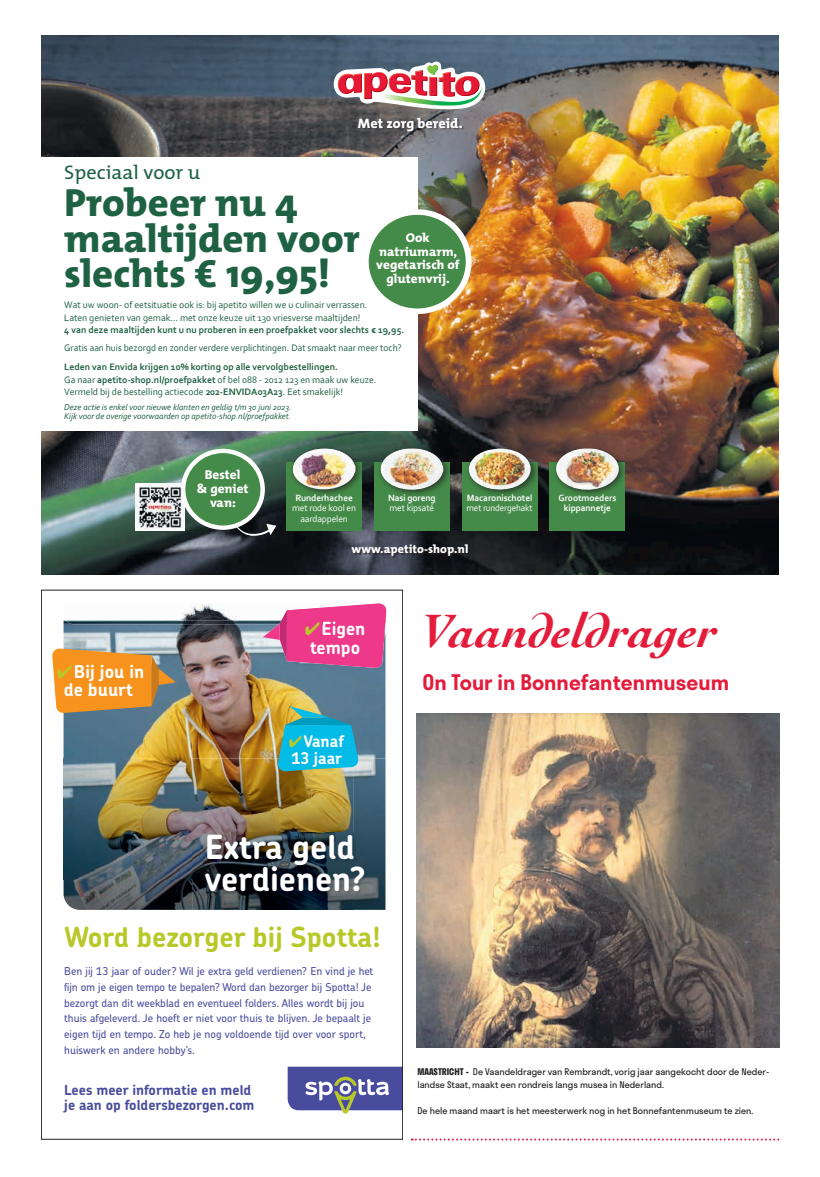
<style>
.page{position:relative;width:820px;height:1177px;background:#fff}
.page>*{position:absolute;margin:0;border:0;box-sizing:border-box;transform-origin:0 0}
.t1{font:italic 700 49px "Cochin";letter-spacing:.005em;color:#e41c3b}
.t2{font:800 39.4px/35.4px "The Mix";color:#1f6143;scale:1.04 1}
.t3{font:700 33.3px/31.7px "Chevin Spotta";color:#fff}
.t4{font:700 27.7px "Chevin Spotta";color:#b8c829}
.t5{font:600 21px "Stratos";letter-spacing:.005em;color:#e41c3b}
.t6{font:19.7px "The Mix 5";color:#1f6143;scale:1.04 1}
.t7{font:700 17.9px/18.5px "Chevin Spotta";color:#fff;text-align:center}
.t8{font:700 17.8px/18.9px "Chevin Spotta";color:#fff}
.t9{font:700 16.1px/17px "Chevin Spotta";color:#fff}
.t10{font:700 14px/15.4px "Chevin Spotta";color:#494c9c}
.t11{font:800 13.8px "The Mix";color:#fff;scale:1.04 1}
.t12{font:800 12.8px/13.7px "The Mix";color:#fff;text-align:center;scale:1.04 1}
.t13{font:800 11.8px "The Mix";color:#fff;scale:1.04 1}
.t14{font:500 10.9px/15.8px "Chevin Spotta";color:#494c9c}
.t15{font:700 9.8px/12.8px "Corbel";color:#1f6143}
.t16{font:9.8px/12.8px "Corbel";color:#1f6143}
.t17{font:9.8px "Corbel";color:#1f6143;scale:.96 1}
.t18{font:700 9.5px/10.5px "Corbel";letter-spacing:-.01em;color:#fff;text-align:center}
.t19{font:9.5px/10.5px "Corbel";letter-spacing:-.01em;color:#fff;text-align:center}
.t20{font:9.5px "Corbel";letter-spacing:-.01em;color:#fff;scale:.94 1}
.t21{font:9px/13px "Stratos";color:#231f20}
.t22{font:italic 8.9px/8.9px "Corbel";color:#1f6143}
.s1{font-weight:400}
.s2{color:#b8c829}
.s3{font-weight:700}
</style>
<div class="page">
<img style="left:63px;top:620px;width:322px;height:138px">
<img style="left:63px;top:758px;width:129px;height:151px">
<img style="left:192px;top:758px;width:161px;height:91px">
<img style="left:353px;top:758px;width:32px;height:151px">
<img style="left:192px;top:849px;width:32px;height:60px">
<img style="left:224px;top:895px;width:129px;height:14px">
<img style="left:203px;top:832px;width:165px;height:63px">
<svg style="left:278px;top:706px;width:80px;height:65px"></svg>
<svg style="left:52px;top:648px;width:123px;height:65px"></svg>
<svg style="left:287px;top:1066px;width:114px;height:47px"></svg>
<img style="left:182px;top:603px;width:55px;height:14px">
<img style="left:66px;top:620px;width:197px;height:4px">
<svg style="left:263px;top:603px;width:123px;height:65px"></svg>
<img style="left:323px;top:621px;width:42px;height:3px">
<img style="left:416px;top:714px;width:363px;height:333px">
<svg style="left:410px;top:1138px;width:370px;height:3px"></svg>
<img style="left:41px;top:35px;width:737px;height:539px">
<div style="left:41px;top:157px;width:376px;height:273px;background:#fff"></div>
<img style="left:333px;top:61px;width:153px;height:48px">
<div style="left:352px;top:544px;width:117px;height:14px;background:#231f20;opacity:.75"></div>
<div style="left:358px;top:118px;width:107px;height:16px;background:#231f20;opacity:.56"></div>
<div style="left:363px;top:209px;width:108px;height:105px;background:#fff;border-radius:50%"></div>
<div style="left:368px;top:215px;width:97px;height:93px;background:#448a48;border-radius:50%"></div>
<div style="left:374px;top:462px;width:75px;height:68px;background:#448a48"></div>
<div style="left:549px;top:462px;width:76px;height:68px;background:#448a48"></div>
<div style="left:286px;top:462px;width:76px;height:68px;background:#448a48"></div>
<div style="left:461px;top:462px;width:76px;height:68px;background:#448a48"></div>
<div style="left:289px;top:444px;width:74px;height:53px;background:#231f20;opacity:.75"></div>
<img style="left:292px;top:448px;width:63px;height:41px">
<div style="left:376px;top:444px;width:75px;height:53px;background:#231f20;opacity:.75"></div>
<img style="left:380px;top:448px;width:63px;height:42px">
<div style="left:464px;top:444px;width:74px;height:53px;background:#231f20;opacity:.75"></div>
<img style="left:468px;top:448px;width:63px;height:42px">
<div style="left:552px;top:444px;width:74px;height:53px;background:#231f20;opacity:.75"></div>
<img style="left:555px;top:448px;width:63px;height:42px">
<svg style="left:228px;top:513px;width:48px;height:23px"></svg>
<svg style="left:181px;top:449px;width:84px;height:81px"></svg>
<div style="left:185px;top:453px;width:75px;height:72px;background:#448a48;border-radius:50%"></div>
<img style="left:135px;top:483px;width:49px;height:47px">
<h3 class="t6" style="left:64px;top:156px;width:132px">Speciaal voor u</h3>
<p class="t11" style="left:358px;top:115px;width:102px">Met zorg bereid.</p>
<h2 class="t2" style="left:64px;top:185px;width:285px">Probeer nu 4 maaltijden voor slechts € 19,95!</h2>
<p class="t12" style="left:376px;top:231px;width:81px">Ook natriumarm, vegetarisch of glutenvrij.</p>
<p class="t16" style="left:64px;top:298px;width:304px">Wat uw woon- of eetsituatie ook is: bij apetito willen we u culinair verrassen.<br>Laten genieten van gemak… met onze keuze uit 130 vriesverse maaltijden!</p>
<p class="t15" style="left:64px;top:323px;width:341px">4 van deze maaltijden kunt u nu proberen in een proefpakket voor slechts € 19,95.</p>
<p class="t17" style="left:64px;top:342px;width:353px">Gratis aan huis bezorgd en zonder verdere verplichtingen. Dat smaakt naar meer toch?</p>
<p class="t15" style="left:64px;top:360px;width:313px">Leden van Envida krijgen 10% korting op alle vervolgbestellingen.<br><span class="s1">Ga naar</span> apetito-shop.nl/proefpakket <span class="s1">of bel 088 - 2012 123 en maak uw keuze.<br>Vermeld bij de bestelling actiecode</span> 202-ENVIDA03A23<span class="s1">. Eet smakelijk!</span></p>
<p class="t22" style="left:64px;top:402px;width:229px">Deze actie is enkel voor nieuwe klanten en geldig t/m 30 juni 2023.<br>Kijk voor de overige voorwaarden op apetito-shop.nl/proefpakket.</p>
<p class="t12" style="left:197px;top:468px;width:51px">Bestel<br>&amp; geniet van:</p>
<p class="t18" style="left:295px;top:492px;width:59px">Runderhachee</p>
<p class="t19" style="left:292px;top:502px;width:65px">met rode kool en aardappelen</p>
<p class="t18" style="left:388px;top:492px;width:49px">Nasi goreng</p>
<p class="t19" style="left:389px;top:502px;width:46px">met kipsaté</p>
<p class="t18" style="left:466px;top:492px;width:67px">Macaronischotel</p>
<p class="t20" style="left:466px;top:502px;width:72px">met rundergehakt</p>
<p class="t18" style="left:558px;top:492px;width:59px">Grootmoeders kippannetje</p>
<h3 class="t7" style="left:57px;top:662px;width:88px"><span class="s2">✔</span>Bij jou in de buurt</h3>
<p class="t13" style="left:351px;top:542px;width:114px">www.apetito-shop.nl</p>
<h3 class="t8" style="left:305px;top:618px;width:62px"><span class="s2">✔</span>Eigen tempo</h3>
<h3 class="t9" style="left:288px;top:732px;width:57px"><span class="s2">✔</span>Vanaf<br>13 jaar</h3>
<h3 class="t3" style="left:205px;top:831px;width:162px">Extra geld verdienen?</h3>
<h1 class="t1" style="left:422px;top:597px;width:296px">Vaandeldrager</h1>
<h3 class="t5" style="left:422px;top:665px;width:308px">On Tour in Bonnefantenmuseum</h3>
<h3 class="t4" style="left:64px;top:919px;width:318px">Word bezorger bij Spotta!</h3>
<p class="t14" style="left:64px;top:962px;width:310px">Ben jij 13 jaar of ouder? Wil je extra geld verdienen? En vind je het fijn om je eigen tempo te bepalen? Word dan bezorger bij Spotta! Je bezorgt dan dit weekblad en eventueel folders. Alles wordt bij jou thuis afgeleverd. Je hoeft er niet voor thuis te blijven. Je bepaalt je eigen tijd en tempo. Zo heb je nog voldoende tijd over voor sport, huiswerk en andere hobby’s.</p>
<p class="t10" style="left:64px;top:1081px;width:192px">Lees meer informatie en meld je aan op foldersbezorgen.com</p>
<p class="t21" style="left:417px;top:1064px;width:353px"><span class="s3">MAASTRICHT -</span> De Vaandeldrager van Rembrandt, vorig jaar aangekocht door de Neder&shy;landse Staat, maakt een rondreis langs musea in Nederland.</p>
<p class="t21" style="left:417px;top:1103px;width:337px">De hele maand maart is het meesterwerk nog in het Bonnefantenmuseum te zien.</p>
</div>
